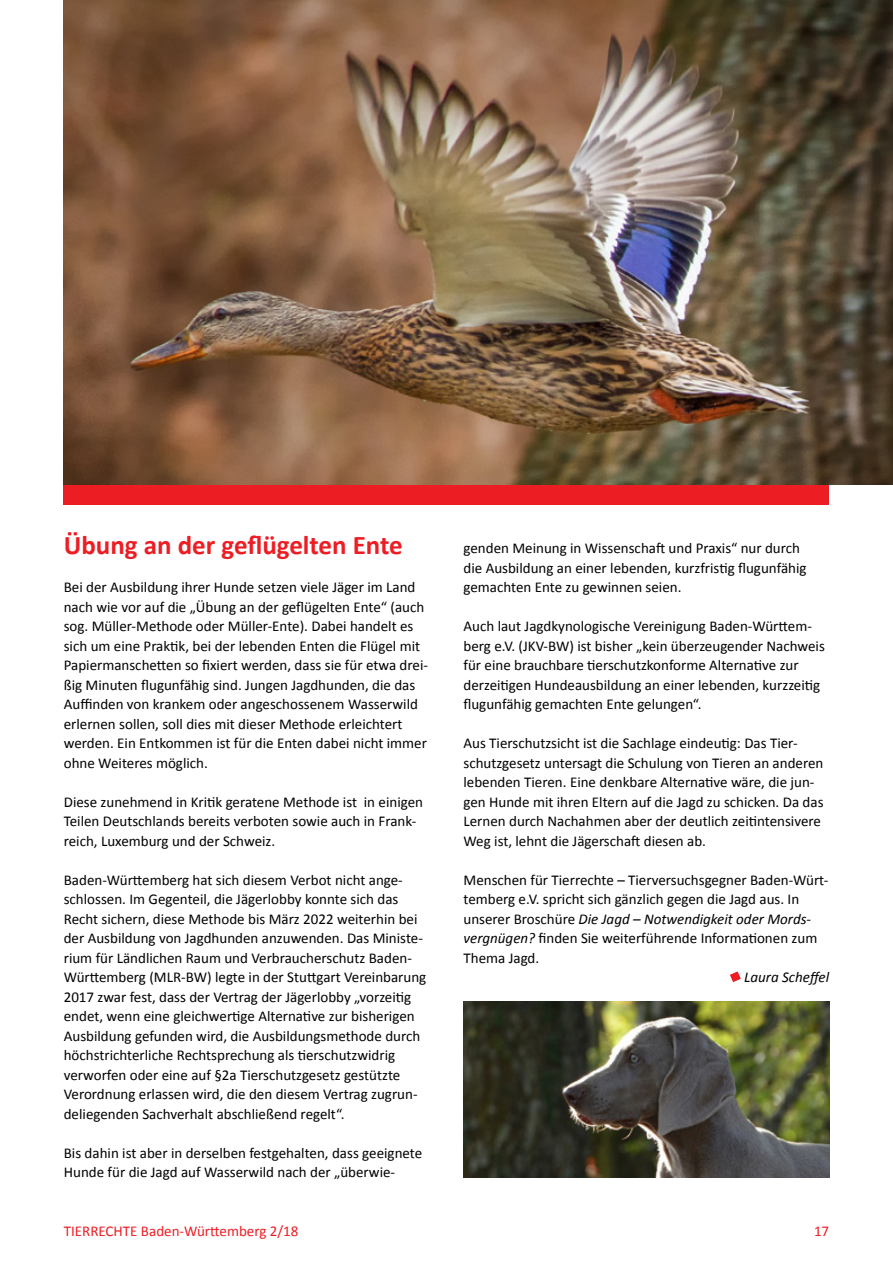
<style>
.page{position:relative;width:893px;height:1263px;background:#fff}
.page>*{position:absolute;margin:0;border:0;box-sizing:border-box;transform-origin:0 0}
.t1{font:700 27px "Calibri";color:#ed1d24}
.t2{font:15px/19.5px "Calibri";color:#000}
.t3{font:15px "Calibri";color:#ed1d24}
.t4{font:italic 15px "Calibri";color:#000}
.s1{font-style:italic}
</style>
<div class="page">
<svg style="left:730px;top:971px;width:11px;height:11px"></svg>
<div style="left:64px;top:485px;width:765px;height:19px;background:#ed1d24"></div>
<img style="left:64px;top:0;width:829px;height:485px">
<img style="left:463px;top:1002px;width:366px;height:175px">
<h1 class="t1" style="left:64px;top:528px;width:341px">Übung an der geflügelten Ente</h1>
<p class="t2" style="left:64px;top:577px;width:366px">Bei der Ausbildung ihrer Hunde setzen viele Jäger im Land nach wie vor auf die „Übung an der geflügelten Ente“ (auch sog. Müller-Methode oder Müller-Ente). Dabei handelt es sich um eine Praktik, bei der lebenden Enten die Flügel mit Papiermanschetten so fixiert werden, dass sie für etwa drei&shy;ßig Minuten flugunfähig sind. Jungen Jagdhunden, die das Auffinden von krankem oder angeschossenem Wasserwild erlernen sollen, soll dies mit dieser Methode erleichtert werden. Ein Entkommen ist für die Enten dabei nicht immer ohne Weiteres möglich.</p>
<p class="t2" style="left:64px;top:792px;width:361px">Diese zunehmend in Kritik geratene Methode ist in einigen<br>Teilen Deutschlands bereits verboten sowie auch in Frank&shy;reich, Luxemburg und der Schweiz.</p>
<p class="t2" style="left:64px;top:870px;width:364px">Baden-Württemberg hat sich diesem Verbot nicht ange&shy;schlossen. Im Gegenteil, die Jägerlobby konnte sich das Recht sichern, diese Methode bis März 2022 weiterhin bei der Ausbildung von Jagdhunden anzuwenden. Das Ministe&shy;rium für Ländlichen Raum und Verbraucherschutz Baden-Württemberg (MLR-BW) legte in der Stuttgart Vereinbarung 2017 zwar fest, dass der Vertrag der Jägerlobby „vorzeitig endet, wenn eine gleichwertige Alternative zur bisherigen Ausbildung gefunden wird, die Ausbildungsmethode durch höchstrichterliche Rechtsprechung als tierschutzwidrig verworfen oder eine auf §2a Tierschutzgesetz gestützte Verordnung erlassen wird, die den diesem Vertrag zugrun&shy;deliegenden Sachverhalt abschließend regelt“.</p>
<p class="t2" style="left:64px;top:1143px;width:360px">Bis dahin ist aber in derselben festgehalten, dass geeignete<br>Hunde für die Jagd auf Wasserwild nach der „überwie-</p>
<p class="t2" style="left:463px;top:538px;width:345px">genden Meinung in Wissenschaft und Praxis“ nur durch die Ausbildung an einer lebenden, kurzfristig flugunfähig gemachten Ente zu gewinnen seien.</p>
<p class="t2" style="left:463px;top:616px;width:363px">Auch laut Jagdkynologische Vereinigung Baden-Württem&shy;berg e.V. (JKV-BW) ist bisher „kein überzeugender Nachweis für eine brauchbare tierschutzkonforme Alternative zur derzeitigen Hundeausbildung an einer lebenden, kurzzeitig flugunfähig gemachten Ente gelungen“.</p>
<p class="t2" style="left:463px;top:733px;width:361px">Aus Tierschutzsicht ist die Sachlage eindeutig: Das Tier&shy;schutzgesetz untersagt die Schulung von Tieren an anderen lebenden Tieren. Eine denkbare Alternative wäre, die jun&shy;gen Hunde mit ihren Eltern auf die Jagd zu schicken. Da das Lernen durch Nachahmen aber der deutlich zeitintensivere Weg ist, lehnt die Jägerschaft diesen ab.</p>
<p class="t2" style="left:463px;top:870px;width:366px">Menschen für Tierrechte – Tierversuchsgegner Baden-Würt&shy;temberg e.V. spricht sich gänzlich gegen die Jagd aus. In unserer Broschüre <span class="s1">Die Jagd – Notwendigkeit oder Mords&shy;vergnügen?</span> finden Sie weiterführende Informationen zum Thema Jagd.</p>
<p class="t4" style="left:744px;top:967px;width:86px">Laura Scheffel</p>
<p class="t3" style="left:64px;top:1221px;width:236px">TIERRECHTE Baden-Württemberg 2/18</p>
<p class="t3" style="left:814px;top:1221px;width:17px">17</p>
</div>
